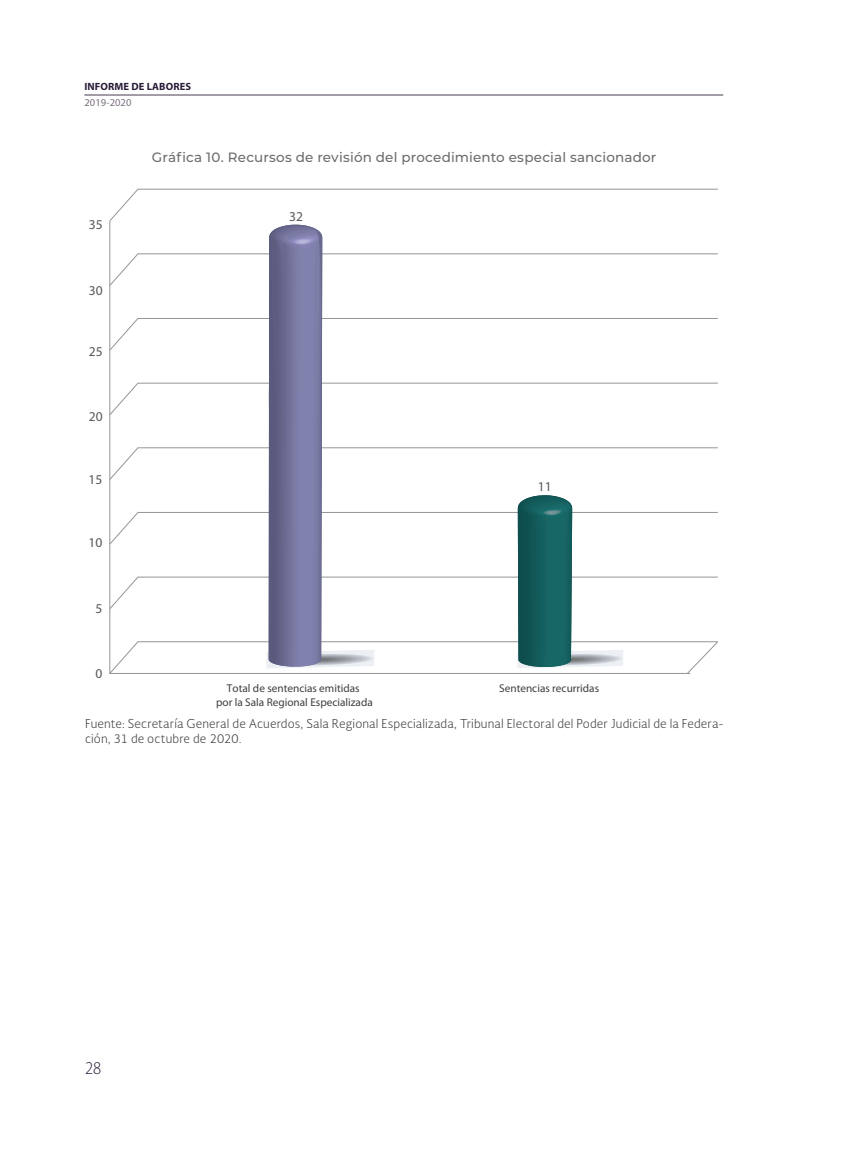
<style>
.page{position:relative;width:851px;height:1149px;background:#fff}
.page>*{position:absolute;margin:0;border:0;box-sizing:border-box;transform-origin:0 0}
.t1{font:300 semi-condensed 18px "Myriad Pro";color:#2a1d39}
.Título_Graficas_Cuad{font:500 13.5px "Montserrat";letter-spacing:.015em;color:#6c6d70}
.t2{font:13.5px "Myriad Pro";color:#57585a}
.Fuente_Notas{font:300 12px/15px "Soberana Sans";color:#3e3e3f}
.t3{font:11.25px/13.5px "Myriad Pro";color:#3e3e3f;text-align:center}
.t4{font:700 10.5px "Myriad Pro";letter-spacing:.01em;color:#2a1d39}
.t5{font:10.5px "Myriad Pro";letter-spacing:.01em;color:#7b6f7e}
</style>
<div class="page">
<hr style="left:84px;top:95px;width:639px;height:1px;background:#473c51">
<svg style="left:109px;top:188px;width:609px;height:486px"></svg>
<p class="t4" style="left:84px;top:79px;width:108px">INFORME DE LABORES</p>
<p class="t5" style="left:84px;top:96px;width:49px">2019-2020</p>
<p class="t2" style="left:89px;top:216px;width:15px">35</p>
<p class="t2" style="left:89px;top:282px;width:15px">30</p>
<p class="t2" style="left:89px;top:343px;width:15px">25</p>
<p class="t2" style="left:89px;top:407px;width:15px">20</p>
<p class="t2" style="left:88px;top:471px;width:15px">15</p>
<p class="t2" style="left:88px;top:534px;width:15px">10</p>
<p class="t2" style="left:95px;top:600px;width:8px">5</p>
<p class="t2" style="left:95px;top:665px;width:8px">0</p>
<p class="Título_Graficas_Cuad" style="left:152px;top:148px;width:506px">Gráfica 10. Recursos de revisión del procedimiento especial sancionador</p>
<p class="t2" style="left:289px;top:208px;width:15px">32</p>
<p class="t2" style="left:537px;top:478px;width:15px">11</p>
<p class="t3" style="left:216px;top:681px;width:158px">Total de sentencias emitidas<br>por la Sala Regional Especializada</p>
<p class="t3" style="left:499px;top:681px;width:101px">Sentencias recurridas</p>
<p class="Fuente_Notas" style="left:85px;top:715px;width:639px">Fuente: Secretaría General de Acuerdos, Sala Regional Especializada, Tribunal Electoral del Poder Judicial de la Federa&shy;ción, 31 de octubre de 2020.</p>
<h1 class="t1" style="left:85px;top:1057px;width:18px">28</h1>
</div>
